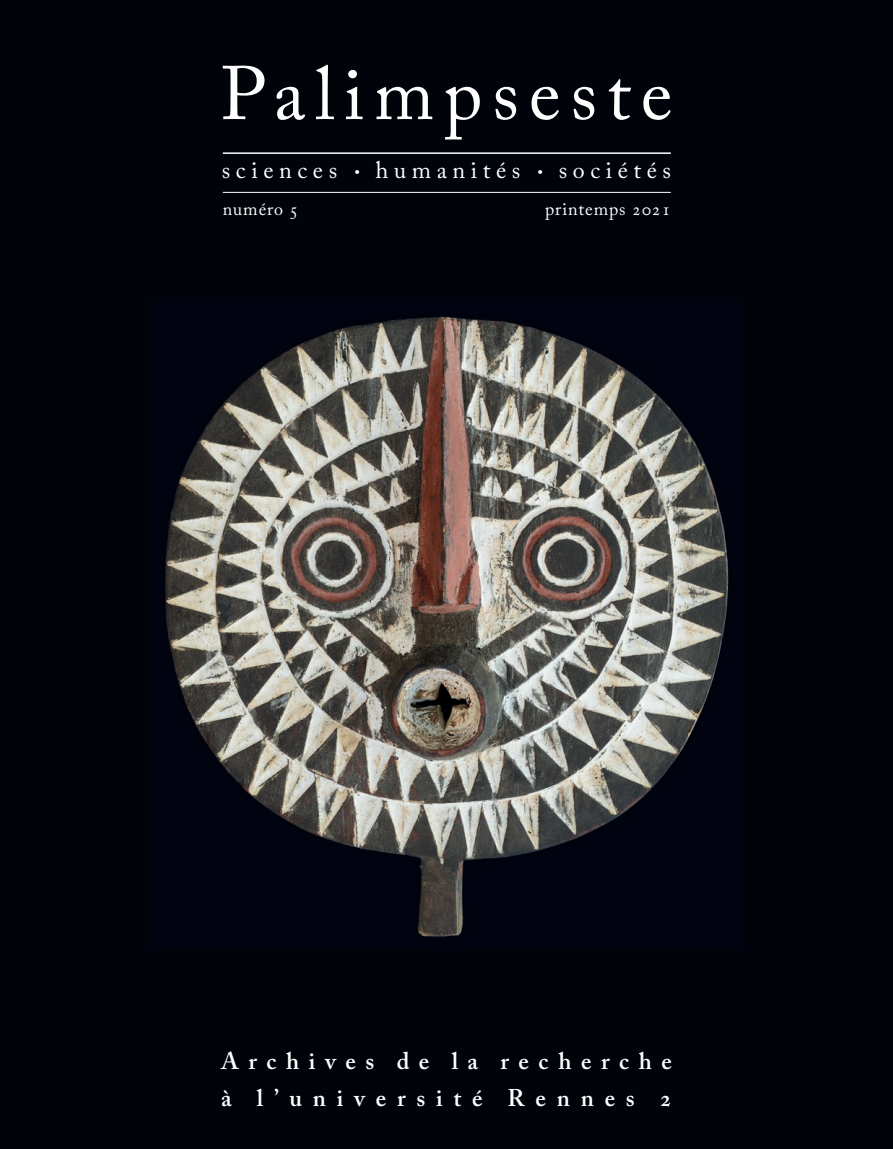
<style>
.page{position:relative;width:893px;height:1149px;background:#fff}
.page>*{position:absolute;margin:0;border:0;box-sizing:border-box;transform-origin:0 0}
.t1{font:75px "Adobe Caslon Pro";color:#fff}
.t2{font:600 24px/37.5px "Adobe Caslon Pro";letter-spacing:.405em;color:#fff}
.t3{font:24px "Adobe Caslon Pro";color:#fff}
.t4{font:18px "Adobe Caslon Pro";color:#fff}
.s1{font-size:16.5px}
</style>
<div class="page">
<div style="left:0;top:0;width:893px;height:1148px;background:#01030b"></div>
<hr style="left:223px;top:192px;width:448px;height:1px;background:#fff">
<hr style="left:223px;top:152px;width:448px;height:2px;background:#fff">
<img style="left:165px;top:316px;width:564px;height:621px">
<h1 class="t1" style="left:220px;top:49px;width:454px">Palimpseste</h1>
<p class="t3" style="left:222px;top:155px;width:451px">sciences <span class="s1">•</span> humanités <span class="s1">•</span> sociétés</p>
<p class="t4" style="left:223px;top:199px;width:77px">numéro 5</p>
<p class="t4" style="left:545px;top:199px;width:127px">printemps 2021</p>
<p class="t2" style="left:221px;top:1041px;width:452px">Archives de la recherche à l’université Rennes 2</p>
</div>
